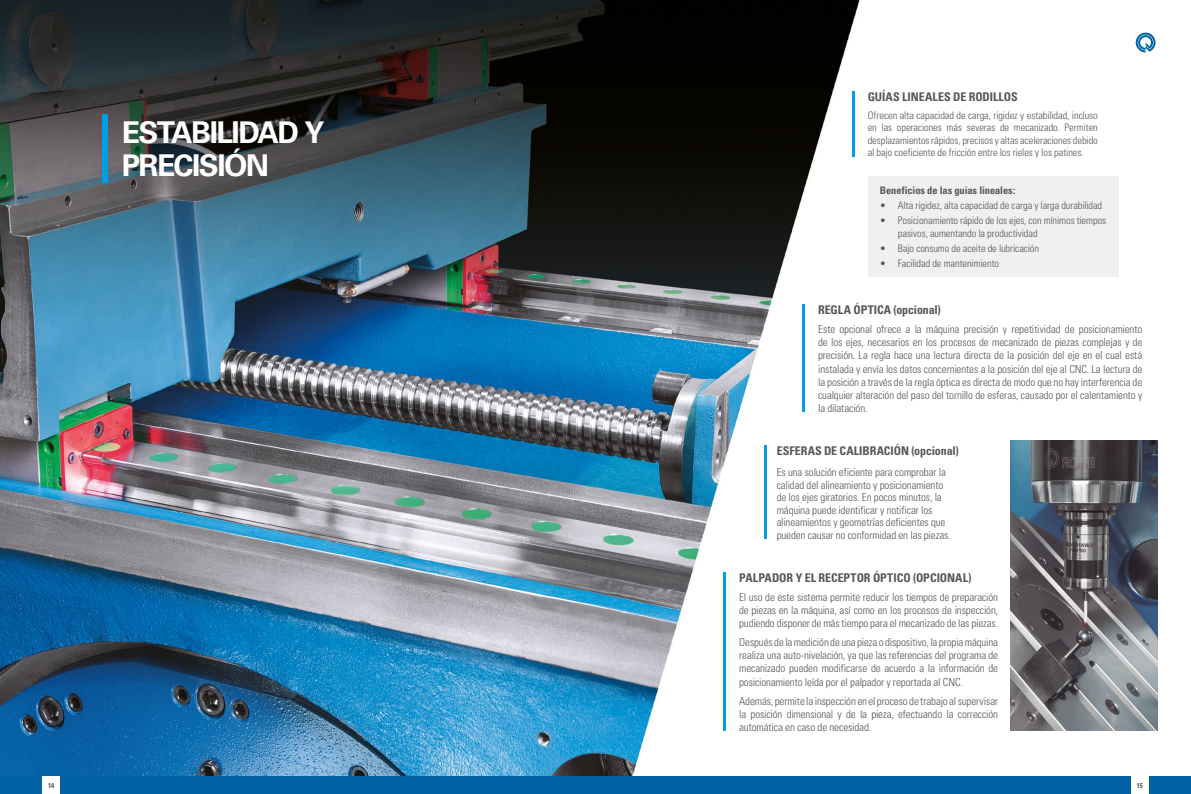
<style>
.page{position:relative;width:1191px;height:794px;background:#fff}
.page>*{position:absolute;margin:0;border:0;box-sizing:border-box;transform-origin:0 0}
.t1{font:700 30px/32px "Univers";letter-spacing:-.055em;color:#fff}
.t2{font:700 condensed 12px "Univers";letter-spacing:-.005em;color:#575756}
.t3{font:300 condensed 11px/13.2px "Univers";letter-spacing:-.01em;color:#575756;text-align:justify}
.t4{font:300 condensed 10.4px/12.5px "Univers";letter-spacing:-.005em;color:#575756;text-align:justify}
.t5{font:700 condensed 10.4px "Univers";letter-spacing:-.005em;color:#575756}
.t6{font:700 condensed 7px "Univers";color:#575756}
</style>
<div class="page">
<img style="left:0;top:0;width:1128px;height:777px">
<div style="left:102px;top:114px;width:6px;height:68px;background:#009fe3"></div>
<div style="left:867px;top:176px;width:251px;height:101px;background:#f0f0f1"></div>
<svg style="left:1135px;top:33px;width:20px;height:19px"></svg>
<hr style="left:852px;top:91px;width:3px;height:65px;background:#009fe3">
<hr style="left:802px;top:304px;width:3px;height:108px;background:#009fe3">
<img style="left:1010px;top:441px;width:147px;height:290px">
<hr style="left:723px;top:572px;width:3px;height:159px;background:#009fe3">
<hr style="left:764px;top:445px;width:3px;height:94px;background:#009fe3">
<div style="left:0;top:777px;width:43px;height:17px;background:#0063a3"></div>
<div style="left:60px;top:777px;width:535px;height:17px;background:#0063a3"></div>
<div style="left:1148px;top:777px;width:43px;height:17px;background:#0063a3"></div>
<div style="left:595px;top:777px;width:536px;height:17px;background:#0063a3"></div>
<h1 class="t1" style="left:122px;top:117px;width:204px">ESTABILIDAD Y<br>PRECISIÓN</h1>
<p class="t2" style="left:867px;top:89px;width:152px">GUÍAS LINEALES DE RODILLOS</p>
<p class="t4" style="left:867px;top:109px;width:232px">Ofrecen alta capacidad de carga, rigidez y estabilidad, incluso en las operaciones más severas de mecanizado. Permiten desplazamientos rápidos, precisos y altas aceleraciones debido al bajo coeficiente de fricción entre los rieles y los patines.</p>
<p class="t5" style="left:879px;top:184px;width:137px">Beneficios de las guías lineales:</p>
<p class="t4" style="left:879px;top:199px;width:224px">• Alta rigidez, alta capacidad de carga y larga durabilidad</p>
<p class="t4" style="left:897px;top:214px;width:210px;text-indent:-18px">• Posicionamiento rápido de los ejes, con mínimos tiempos pasivos, aumentando la productividad</p>
<p class="t4" style="left:879px;top:242px;width:161px">• Bajo consumo de aceite de lubricación</p>
<p class="t4" style="left:879px;top:257px;width:121px">• Facilidad de mantenimiento</p>
<p class="t2" style="left:818px;top:302px;width:124px">REGLA ÓPTICA (opcional)</p>
<p class="t3" style="left:818px;top:322px;width:326px">Este opcional ofrece a la máquina precisión y repetitividad de posicionamiento de los ejes, necesarios en los procesos de mecanizado de piezas complejas y de precisión. La regla hace una lectura directa de la posición del eje en el cual está instalada y envía los datos concernientes a la posición del eje al CNC. La lectura de la posición a través de la regla óptica es directa de modo que no hay interferencia de cualquier alteración del paso del tornillo de esferas, causado por el calentamiento y la dilatación.</p>
<p class="t2" style="left:776px;top:443px;width:184px">ESFERAS DE CALIBRACIÓN (opcional)</p>
<p class="t3" style="left:776px;top:466px;width:175px;line-height:12.6px;text-align:left">Es una solución eficiente para comprobar la calidad del alineamiento y posicionamiento de los ejes giratorios. En pocos minutos, la máquina puede identificar y notificar los alineamientos y geometrías deficientes que pueden causar no conformidad en las piezas.</p>
<p class="t2" style="left:739px;top:570px;width:234px">PALPADOR Y EL RECEPTOR ÓPTICO (OPCIONAL)</p>
<p class="t3" style="left:739px;top:590px;width:260px">El uso de este sistema permite reducir los tiempos de preparación de piezas en la máquina, así como en los procesos de inspección, pudiendo disponer de más tiempo para el mecanizado de las piezas.</p>
<p class="t3" style="left:739px;top:635px;width:260px">Después de la medición de una pieza o dispositivo, la propia máquina realiza una auto-nivelación, ya que las referencias del programa de mecanizado pueden modificarse de acuerdo a la información de posicionamiento leída por el palpador y reportada al CNC.</p>
<p class="t3" style="left:739px;top:694px;width:260px">Además, permite la inspección en el proceso de trabajo al supervisar la posición dimensional y de la pieza, efectuando la corrección automática en caso de necesidad.</p>
<p class="t6" style="left:48px;top:781px;width:8px">14</p>
<p class="t6" style="left:1137px;top:781px;width:8px">15</p>
</div>
